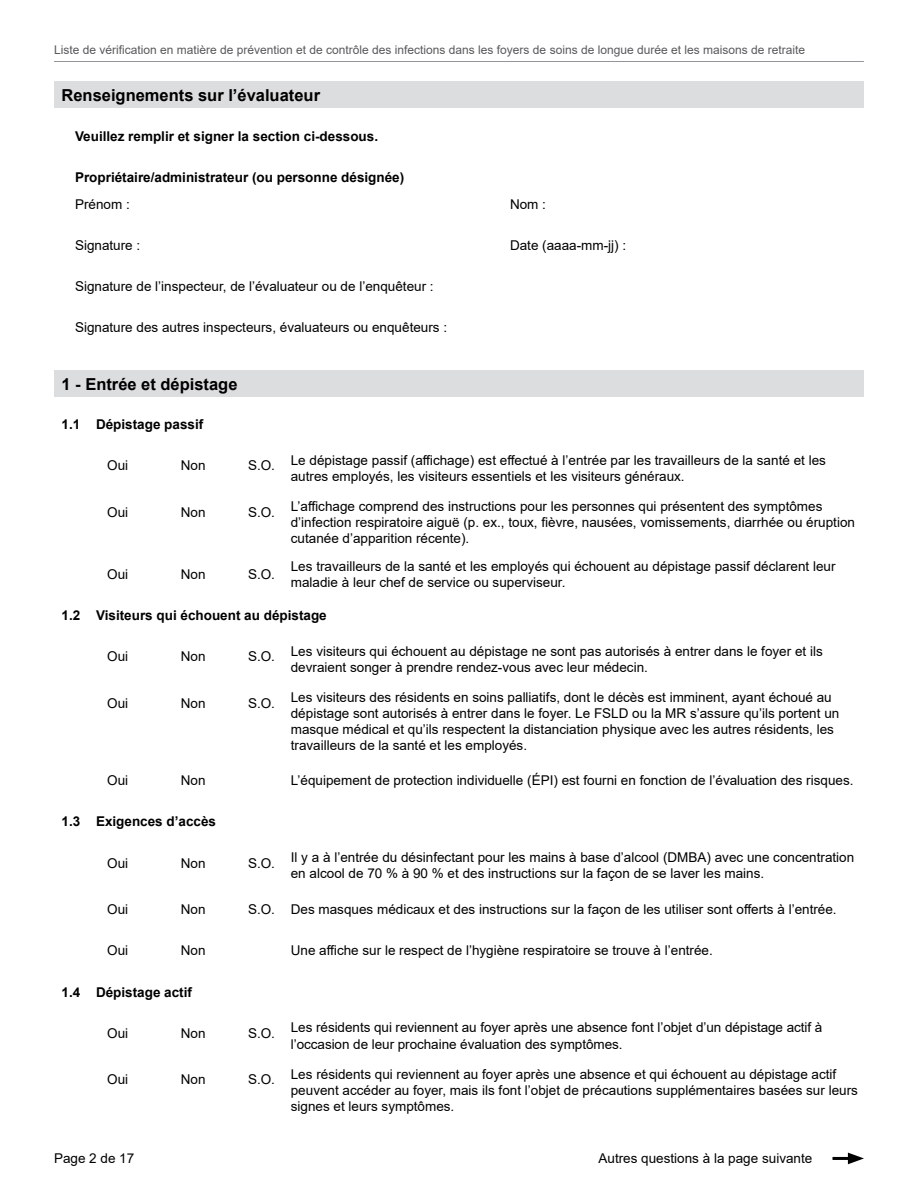
<style>
.page{position:relative;width:918px;height:1188px;background:#fff}
.page>*{position:absolute;margin:0;border:0;box-sizing:border-box;transform-origin:0 0}
.Heading_2{font:700 16.5px "Dsspsq Arial";color:#000}
.Heading_2_-_Number_list{font:700 16.5px "Dsspsq Arial";color:#000}
.Body_Text{font:13.5px/16.2px "Kdpddn Arial";color:#000}
.Body_Text-2{font:13.5px/16.2px "Bjkgrb Arial";color:#000}
.Body_Text-3{font:700 13.5px "Dsspsq Arial";color:#000}
.Body_text_-_number_list_1_1{font:700 13.5px "Dsspsq Arial";color:#000}
.t1{font:13.5px "Lqgrwr Arial";color:#000}
.t2{font:12px "Sfjdxx Arial";color:#58595b}
.s1{font-family:"Cfvkrg Arial"}
.s2{font-family:"Bjkgrb Arial"}
</style>
<div class="page">
<hr style="left:832px;top:1157px;width:22px;height:3px;background:#000">
<svg style="left:848px;top:1153px;width:16px;height:11px"></svg>
<hr style="left:54px;top:61px;width:810px;height:1px;background:#939598">
<div style="left:54px;top:370px;width:810px;height:28px;background:#dcddde"></div>
<div style="left:54px;top:81px;width:810px;height:27px;background:#dcddde"></div>
<p class="t2" style="left:54px;top:42px;width:753px">Liste de vérification en matière de prévention et de contrôle des infections dans les foyers de soins de longue durée et les maisons de retraite</p>
<h2 class="Heading_2" style="left:62px;top:83px;width:260px">Renseignements sur l’évaluateur</h2>
<p class="Body_Text-3" style="left:75px;top:127px;width:305px">Veuillez remplir et signer la section ci-dessous.</p>
<p class="Body_Text-3" style="left:75px;top:168px;width:331px">Propriétaire/administrateur (ou personne désignée)</p>
<p class="Body_Text" style="left:75px;top:196px;width:56px">Prénom :</p>
<p class="Body_Text" style="left:510px;top:196px;width:38px">Nom :</p>
<p class="Body_Text" style="left:75px;top:237px;width:67px">Signature :</p>
<p class="Body_Text" style="left:510px;top:237px;width:118px">Date (aaaa-mm-jj) :</p>
<p class="Body_Text" style="left:75px;top:278px;width:360px">Signature de l’inspecteur, de l’évaluateur ou de l’enquêteur :</p>
<p class="Body_Text" style="left:75px;top:319px;width:374px">Signature des autres inspecteurs, évaluateurs ou enquêteurs :</p>
<h2 class="Heading_2_-_Number_list" style="left:62px;top:373px;width:178px"><span class="s1">1 -</span> Entrée et dépistage</h2>
<p class="Body_text_-_number_list_1_1" style="left:62px;top:415px;width:143px"><span class="s1">1.1</span> Dépistage passif</p>
<p class="Body_Text" style="left:107px;top:457px;width:23px">Oui</p>
<p class="Body_Text" style="left:181px;top:457px;width:26px">Non</p>
<p class="Body_Text-2" style="left:248px;top:457px;width:29px">S.O.</p>
<p class="Body_Text-2" style="left:291px;top:452px;width:537px">Le dépistage passif (affichage) est effectué à l’entrée par les travailleurs de la santé et les autres employés, les visiteurs essentiels et les visiteurs généraux.</p>
<p class="Body_Text" style="left:107px;top:504px;width:23px">Oui</p>
<p class="Body_Text" style="left:107px;top:566px;width:23px">Oui</p>
<p class="Body_Text" style="left:181px;top:504px;width:26px">Non</p>
<p class="Body_Text" style="left:181px;top:566px;width:26px">Non</p>
<p class="Body_Text-2" style="left:248px;top:504px;width:29px">S.O.</p>
<p class="Body_Text-2" style="left:248px;top:566px;width:29px">S.O.</p>
<p class="Body_Text-2" style="left:291px;top:498px;width:566px">L’affichage comprend des instructions pour les personnes qui présentent des symptômes d’infection respiratoire aiguë (p. ex., toux, fièvre, nausées, vomissements, diarrhée ou éruption cutanée d’apparition récente).</p>
<p class="Body_Text" style="left:291px;top:558px;width:546px">Les travailleurs de la santé et les employés qui échouent au dépistage passif déclarent leur <span class="s2">maladie à leur chef de service ou superviseur.</span></p>
<p class="Body_text_-_number_list_1_1" style="left:62px;top:606px;width:267px">1.2 Visiteurs qui échouent au dépistage</p>
<p class="Body_Text" style="left:107px;top:648px;width:23px">Oui</p>
<p class="Body_Text" style="left:181px;top:648px;width:26px">Non</p>
<p class="Body_Text-2" style="left:248px;top:648px;width:29px">S.O.</p>
<p class="Body_Text" style="left:291px;top:643px;width:534px">Les visiteurs qui échouent au dépistage ne sont pas autorisés à entrer dans le foyer et ils <span class="s2">devraient songer à prendre rendez-vous avec leur médecin.</span></p>
<p class="Body_Text" style="left:107px;top:695px;width:23px">Oui</p>
<p class="Body_Text" style="left:181px;top:695px;width:26px">Non</p>
<p class="Body_Text-2" style="left:248px;top:695px;width:29px">S.O.</p>
<p class="Body_Text" style="left:291px;top:689px;width:550px">Les visiteurs des résidents en soins palliatifs, dont le décès est imminent, ayant échoué au <span class="s2">dépistage sont autorisés à entrer dans le foyer. Le FSLD ou la MR s’assure qu’ils portent un </span>masque médical et qu’ils respectent la distanciation physique avec les autres résidents, les <span class="s2">travailleurs de la santé et les employés.</span></p>
<p class="Body_Text" style="left:107px;top:772px;width:23px">Oui</p>
<p class="Body_Text" style="left:181px;top:772px;width:26px">Non</p>
<p class="Body_Text-2" style="left:291px;top:772px;width:564px">L’équipement de protection individuelle (ÉPI) est fourni en fonction de l’évaluation des risques.</p>
<p class="Body_text_-_number_list_1_1" style="left:62px;top:812px;width:156px">1.3 Exigences d’accès</p>
<p class="Body_Text" style="left:107px;top:855px;width:23px">Oui</p>
<p class="Body_Text" style="left:181px;top:855px;width:26px">Non</p>
<p class="Body_Text-2" style="left:248px;top:855px;width:29px">S.O.</p>
<p class="Body_Text-2" style="left:291px;top:849px;width:565px">Il y a à l’entrée du désinfectant pour les mains à base d’alcool (DMBA) avec une concentration en alcool de 70 % à 90 % et des instructions sur la façon de se laver les mains.</p>
<p class="Body_Text" style="left:107px;top:901px;width:23px">Oui</p>
<p class="Body_Text" style="left:181px;top:901px;width:26px">Non</p>
<p class="Body_Text-2" style="left:248px;top:901px;width:29px">S.O.</p>
<p class="Body_Text-2" style="left:291px;top:901px;width:547px">Des masques médicaux et des instructions sur la façon de les utiliser sont offerts à l’entrée.</p>
<p class="Body_Text" style="left:107px;top:942px;width:23px">Oui</p>
<p class="Body_Text" style="left:181px;top:942px;width:26px">Non</p>
<p class="Body_Text-2" style="left:291px;top:942px;width:424px">Une affiche sur le respect de l’hygiène respiratoire se trouve à l’entrée.</p>
<p class="Body_text_-_number_list_1_1" style="left:62px;top:982px;width:132px"><span class="s1">1.4</span> Dépistage actif</p>
<p class="Body_Text" style="left:107px;top:1025px;width:23px">Oui</p>
<p class="Body_Text" style="left:181px;top:1025px;width:26px">Non</p>
<p class="Body_Text-2" style="left:248px;top:1025px;width:29px">S.O.</p>
<p class="Body_Text" style="left:291px;top:1019px;width:533px">Les résidents qui reviennent au foyer après une absence font l’objet d’un dépistage actif à <span class="s2">l’occasion de leur prochaine évaluation des symptômes.</span></p>
<p class="Body_Text" style="left:107px;top:1071px;width:23px">Oui</p>
<p class="Body_Text" style="left:181px;top:1071px;width:26px">Non</p>
<p class="Body_Text-2" style="left:248px;top:1071px;width:29px">S.O.</p>
<p class="Body_Text" style="left:291px;top:1066px;width:569px">Les résidents qui reviennent au foyer après une absence et qui échouent au dépistage actif peuvent accéder au foyer, mais ils font l’objet de précautions supplémentaires basées sur leurs <span class="s2">signes et leurs symptômes.</span></p>
<p class="Body_Text" style="left:54px;top:1150px;width:82px">Page 2 de 17</p>
<p class="t1" style="left:598px;top:1149px;width:215px">Autres questions à la page suivante</p>
</div>
